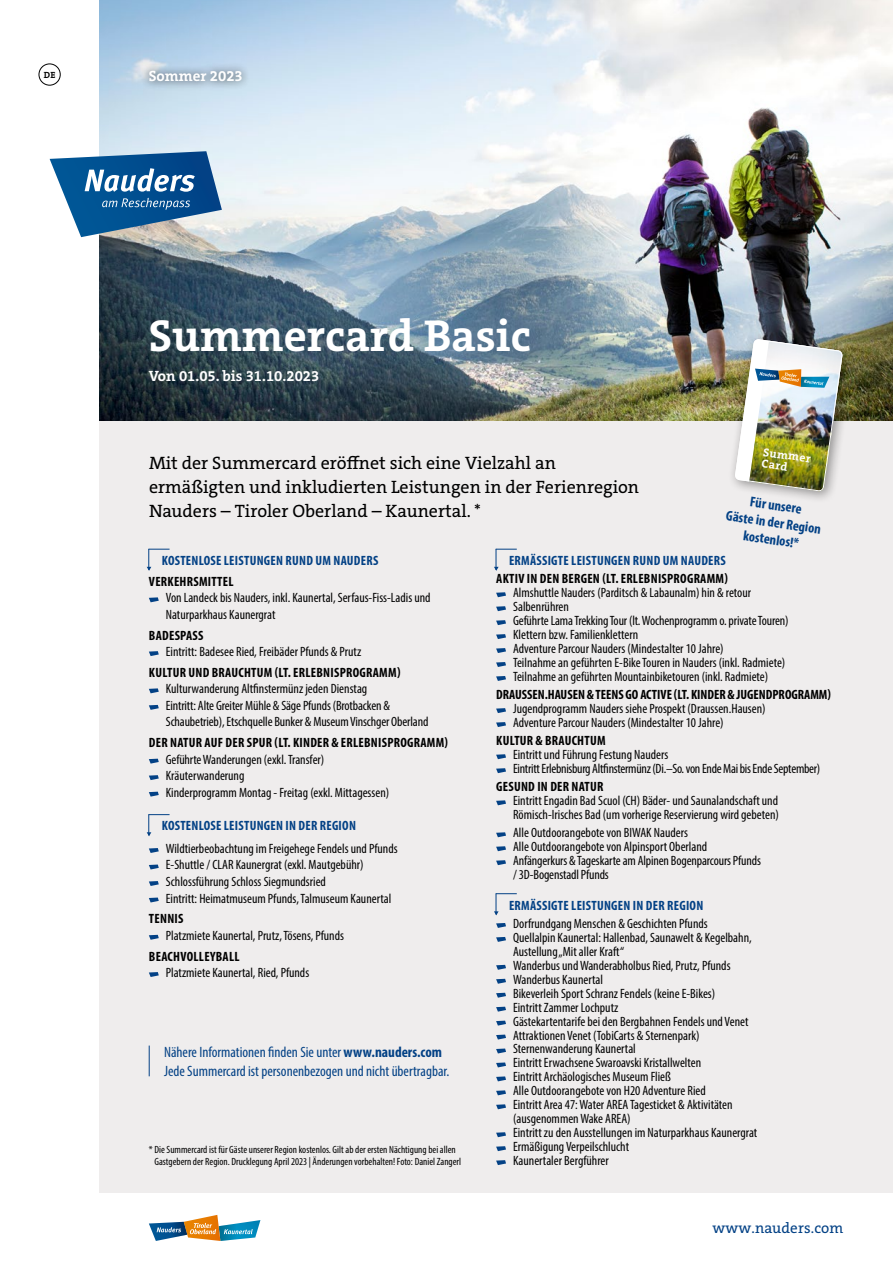
<style>
.page{position:relative;width:893px;height:1263px;background:#fff}
.page>*{position:absolute;margin:0;border:0;box-sizing:border-box;transform-origin:0 0}
.t1{font:700 45px "The Serif C5";color:#fff}
.t2{font:18px/24px "The Serif C5";color:#000}
.t3{font:condensed 15px/19.5px "Myriad Pro";color:#034185}
.t4{font:700 15px "The Serif C5";color:#fff}
.t5{font:15px "The Serif C5";letter-spacing:.01em;color:#034185}
.t6{font:700 condensed 14.25px/17.2px "Myriad Pro";color:#034185;text-align:center}
.t7{font:condensed 13.5px/14px "Myriad Pro";color:#000}
.t8{font:700 condensed 13.5px "Myriad Pro";letter-spacing:.02em;color:#000}
.t9{font:700 condensed 13.5px "Myriad Pro";letter-spacing:.02em;color:#034185}
.t10{font:condensed 13.5px/14px "Myriad Pro";letter-spacing:-.02em;color:#000}
.t11{font:700 condensed 13.5px "Myriad Pro";color:#000}
.t12{font:700 11.7px/11.7px "The Serif C5";color:#fff}
.t13{font:condensed 10.5px/12.3px "Myriad Pro";color:#000;text-align:center}
.t14{font:700 9px "The Serif C5";color:#000}
.s1{font-weight:700}
</style>
<div class="page">
<div style="left:99px;top:0;width:794px;height:1193px;background:#efeded"></div>
<img style="left:99px;top:0;width:794px;height:421px">
<div style="left:39px;top:64px;width:21px;height:21px;border:1px solid #000;border-radius:50%"></div>
<svg style="left:149px;top:1215px;width:111px;height:26px"></svg>
<svg style="left:50px;top:151px;width:172px;height:86px"></svg>
<div style="left:728px;top:332px;width:127px;height:172px;background:#000;opacity:.4"></div>
<img style="left:735px;top:339px;width:108px;height:153px">
<div style="left:140px;top:62px;width:111px;height:29px;background:#000;opacity:.75"></div>
<svg style="left:149px;top:597px;width:10px;height:5px"></svg>
<svg style="left:149px;top:651px;width:10px;height:5px"></svg>
<svg style="left:149px;top:688px;width:10px;height:5px"></svg>
<svg style="left:149px;top:705px;width:10px;height:5px"></svg>
<svg style="left:149px;top:759px;width:10px;height:5px"></svg>
<svg style="left:149px;top:775px;width:10px;height:5px"></svg>
<svg style="left:149px;top:792px;width:10px;height:5px"></svg>
<svg style="left:147px;top:549px;width:23px;height:22px"></svg>
<svg style="left:149px;top:848px;width:10px;height:5px"></svg>
<svg style="left:149px;top:864px;width:10px;height:5px"></svg>
<svg style="left:149px;top:881px;width:10px;height:5px"></svg>
<svg style="left:149px;top:897px;width:10px;height:5px"></svg>
<svg style="left:149px;top:935px;width:10px;height:5px"></svg>
<svg style="left:149px;top:972px;width:10px;height:5px"></svg>
<svg style="left:147px;top:814px;width:23px;height:22px"></svg>
<svg style="left:496px;top:592px;width:10px;height:5px"></svg>
<svg style="left:496px;top:606px;width:10px;height:5px"></svg>
<svg style="left:496px;top:620px;width:10px;height:5px"></svg>
<svg style="left:496px;top:634px;width:10px;height:5px"></svg>
<svg style="left:496px;top:648px;width:10px;height:5px"></svg>
<svg style="left:496px;top:662px;width:10px;height:5px"></svg>
<svg style="left:496px;top:676px;width:10px;height:5px"></svg>
<svg style="left:496px;top:708px;width:10px;height:5px"></svg>
<svg style="left:496px;top:722px;width:10px;height:5px"></svg>
<svg style="left:496px;top:754px;width:10px;height:5px"></svg>
<svg style="left:496px;top:768px;width:10px;height:5px"></svg>
<svg style="left:496px;top:800px;width:10px;height:5px"></svg>
<svg style="left:496px;top:832px;width:10px;height:5px"></svg>
<svg style="left:496px;top:846px;width:10px;height:5px"></svg>
<svg style="left:496px;top:860px;width:10px;height:5px"></svg>
<hr style="left:149px;top:1045px;width:1px;height:31px;background:#034185">
<svg style="left:494px;top:549px;width:23px;height:22px"></svg>
<svg style="left:496px;top:923px;width:10px;height:5px"></svg>
<svg style="left:496px;top:937px;width:10px;height:5px"></svg>
<svg style="left:496px;top:965px;width:10px;height:5px"></svg>
<svg style="left:496px;top:979px;width:10px;height:5px"></svg>
<svg style="left:496px;top:993px;width:10px;height:5px"></svg>
<svg style="left:496px;top:1007px;width:10px;height:5px"></svg>
<svg style="left:496px;top:1021px;width:10px;height:4px"></svg>
<svg style="left:496px;top:1034px;width:10px;height:5px"></svg>
<svg style="left:496px;top:1048px;width:10px;height:5px"></svg>
<svg style="left:496px;top:1062px;width:10px;height:5px"></svg>
<svg style="left:496px;top:1076px;width:10px;height:5px"></svg>
<svg style="left:496px;top:1090px;width:10px;height:5px"></svg>
<svg style="left:496px;top:1104px;width:10px;height:5px"></svg>
<svg style="left:496px;top:1132px;width:10px;height:5px"></svg>
<svg style="left:496px;top:1146px;width:10px;height:5px"></svg>
<svg style="left:496px;top:1160px;width:10px;height:5px"></svg>
<svg style="left:494px;top:893px;width:23px;height:22px"></svg>
<p class="t14" style="left:44px;top:69px;width:13px">DE</p>
<p class="t4" style="left:149px;top:67px;width:96px">Sommer 2023</p>
<h1 class="t1" style="left:149px;top:307px;width:384px">Summercard Basic</h1>
<p class="t4" style="left:149px;top:366px;width:172px">Von 01.05. bis 31.10.2023</p>
<h2 class="t2" style="left:149px;top:451px;width:492px">Mit der Summercard eröffnet sich eine Vielzahl an ermäßigten und inkludierten Leistungen in der Ferienregion<br>Nauders – Tiroler Oberland – Kaunertal. *</h2>
<p class="t12" style="left:764px;top:446px;width:49px;rotate:8deg">Summer<br>Card</p>
<p class="t6" style="left:730px;top:490px;width:97px;rotate:8deg">Für unsere<br>Gäste in der Region kostenlos!*</p>
<p class="t9" style="left:162px;top:552px;width:218px">KOSTENLOSE LEISTUNGEN RUND UM NAUDERS</p>
<p class="t8" style="left:149px;top:573px;width:86px">VERKEHRSMITTEL</p>
<p class="t7" style="left:166px;top:589px;width:266px;line-height:16.5px">Von Landeck bis Nauders, inkl. Kaunertal, Serfaus-Fiss-Ladis und<br>Naturparkhaus Kaunergrat</p>
<p class="t8" style="left:149px;top:627px;width:56px">BADESPASS</p>
<p class="t7" style="left:166px;top:644px;width:197px">Eintritt: Badesee Ried, Freibäder Pfunds &amp; Prutz</p>
<p class="t8" style="left:149px;top:664px;width:253px">KULTUR UND BRAUCHTUM (LT. ERLEBNISPROGRAMM)</p>
<p class="t7" style="left:166px;top:680px;width:264px;line-height:16.5px">Kulturwanderung Altfinstermünz jeden Dienstag<br>Eintritt: Alte Greiter Mühle &amp; Säge Pfunds (Brotbacken &amp;<br>Schaubetrieb), Etschquelle Bunker &amp; Museum Vinschger Oberland</p>
<p class="t8" style="left:149px;top:734px;width:301px">DER NATUR AUF DER SPUR (LT. KINDER &amp; ERLEBNISPROGRAMM)</p>
<p class="t7" style="left:166px;top:751px;width:225px;line-height:16.5px">Geführte Wanderungen (exkl. Transfer)<br>Kräuterwanderung<br>Kinderprogramm Montag - Freitag (exkl. Mittagessen)</p>
<p class="t9" style="left:162px;top:817px;width:196px">KOSTENLOSE LEISTUNGEN IN DER REGION</p>
<p class="t7" style="left:166px;top:840px;width:233px;line-height:16.5px">Wildtierbeobachtung im Freigehege Fendels und Pfunds E-Shuttle / CLAR Kaunergrat (exkl. Mautgebühr)<br>Schlossführung Schloss Siegmundsried<br>Eintritt: Heimatmuseum Pfunds, Talmuseum Kaunertal</p>
<p class="t8" style="left:149px;top:910px;width:36px">TENNIS</p>
<p class="t7" style="left:166px;top:928px;width:180px">Platzmiete Kaunertal, Prutz, Tösens, Pfunds</p>
<p class="t8" style="left:149px;top:947px;width:92px">BEACHVOLLEYBALL</p>
<p class="t7" style="left:166px;top:965px;width:145px">Platzmiete Kaunertal, Ried, Pfunds</p>
<p class="t3" style="left:164px;top:1042px;width:287px">Nähere Informationen finden Sie unter <span class="s1">www.nauders.com<br></span>Jede Summercard ist personenbezogen und nicht übertragbar.</p>
<p class="t13" style="left:149px;top:1143px;width:314px">* Die Summercard ist für Gäste unserer Region kostenlos. Gilt ab der ersten Nächtigung bei allen<br>Gastgebern der Region. Drucklegung April 2023 | Änderungen vorbehalten! Foto: Daniel Zangerl</p>
<p class="t9" style="left:509px;top:552px;width:218px">ERMÄSSIGTE LEISTUNGEN RUND UM NAUDERS</p>
<p class="t8" style="left:496px;top:570px;width:233px">AKTIV IN DEN BERGEN (LT. ERLEBNISPROGRAMM)</p>
<p class="t7" style="left:513px;top:586px;width:277px">Almshuttle Nauders (Parditsch &amp; Labaunalm) hin &amp; retour Salbenrühren<br>Geführte Lama Trekking Tour (lt. Wochenprogramm o. private Touren)<br>Klettern bzw. Familienklettern<br>Adventure Parcour Nauders (Mindestalter 10 Jahre)<br>Teilnahme an geführten E-Bike Touren in Nauders (inkl. Radmiete)<br>Teilnahme an geführten Mountainbiketouren (inkl. Radmiete)</p>
<p class="t11" style="left:496px;top:686px;width:336px">DRAUSSEN.HAUSEN &amp; TEENS GO ACTIVE (LT. KINDER &amp; JUGENDPROGRAMM)</p>
<p class="t7" style="left:513px;top:701px;width:254px">Jugendprogramm Nauders siehe Prospekt (Draussen.Hausen)<br>Adventure Parcour Nauders (Mindestalter 10 Jahre)</p>
<p class="t8" style="left:496px;top:732px;width:111px">KULTUR &amp; BRAUCHTUM</p>
<p class="t10" style="left:513px;top:748px;width:309px">Eintritt und Führung Festung Nauders<br>Eintritt Erlebnisburg Altfinstermünz (Di.–So. von Ende Mai bis Ende September)</p>
<p class="t8" style="left:496px;top:778px;width:109px">GESUND IN DER NATUR</p>
<p class="t7" style="left:513px;top:794px;width:267px">Eintritt Engadin Bad Scuol (CH) Bäder- und Saunalandschaft und<br>Römisch-Irisches Bad (um vorherige Reservierung wird gebeten)</p>
<p class="t7" style="left:513px;top:826px;width:249px">Alle Outdoorangebote von BIWAK Nauders<br>Alle Outdoorangebote von Alpinsport Oberland Anfängerkurs &amp; Tageskarte am Alpinen Bogenparcours Pfunds / 3D-Bogenstadl Pfunds</p>
<p class="t9" style="left:509px;top:897px;width:196px">ERMÄSSIGTE LEISTUNGEN IN DER REGION</p>
<p class="t7" style="left:513px;top:916px;width:246px">Dorfrundgang Menschen &amp; Geschichten Pfunds<br>Quellalpin Kaunertal: Hallenbad, Saunawelt &amp; Kegelbahn, Austellung „Mit aller Kraft“<br>Wanderbus und Wanderabholbus Ried, Prutz, Pfunds Wanderbus Kaunertal<br>Bikeverleih Sport Schranz Fendels (keine E-Bikes)<br>Eintritt Zammer Lochputz<br>Gästekartentarife bei den Bergbahnen Fendels und Venet Attraktionen Venet (TobiCarts &amp; Sternenpark)<br>Sternenwanderung Kaunertal<br>Eintritt Erwachsene Swaroavski Kristallwelten<br>Eintritt Archäologisches Museum Fließ<br>Alle Outdoorangebote von H20 Adventure Ried<br>Eintritt Area 47: Water AREA Tagesticket &amp; Aktivitäten (ausgenommen Wake AREA)<br>Eintritt zu den Ausstellungen im Naturparkhaus Kaunergrat Ermäßigung Verpeilschlucht<br>Kaunertaler Bergführer</p>
<p class="t5" style="left:712px;top:1219px;width:132px">www.nauders.com</p>
</div>
